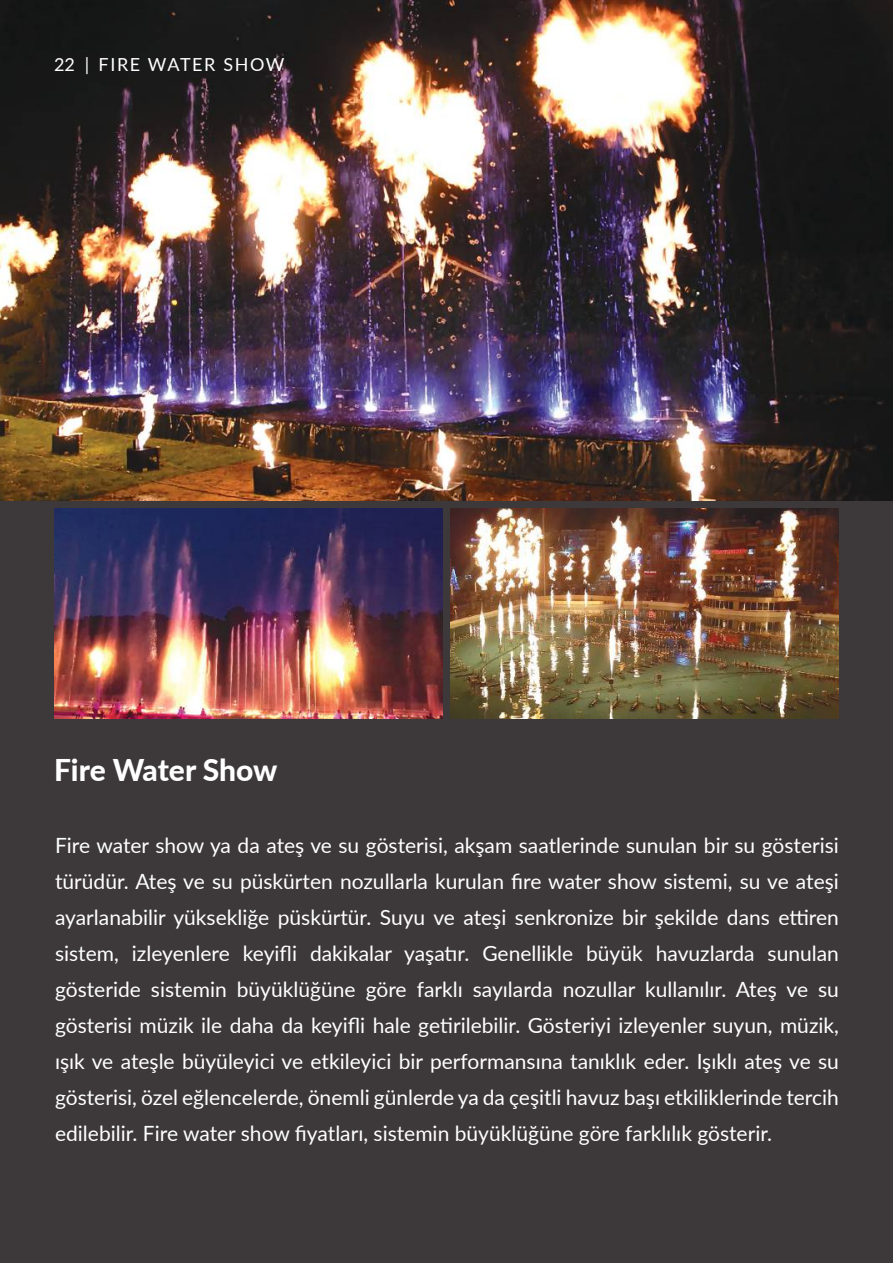
<style>
.page{position:relative;width:893px;height:1263px;background:#3d393a}
.page>*{position:absolute;margin:0;border:0;box-sizing:border-box;transform-origin:0 0}
.t1{font:800 30px "Lato";letter-spacing:-.005em;color:#fff}
.t2{font:21px/36px "Lato";color:#fff;text-align:justify}
.t3{font:18px "Lato";letter-spacing:.09em;color:#fff}
</style>
<div class="page">
<img style="left:0;top:0;width:893px;height:501px">
<img style="left:451px;top:509px;width:388px;height:209px">
<img style="left:54px;top:509px;width:388px;height:209px">
<p class="t3" style="left:54px;top:51px;width:232px">22 | FIRE WATER SHOW</p>
<h1 class="t1" style="left:54px;top:748px;width:225px">Fire Water Show</h1>
<p class="t2" style="left:55px;top:827px;width:785px">Fire water show ya da ateş ve su gösterisi, akşam saatlerinde sunulan bir su gösterisi türüdür. Ateş ve su püskürten nozullarla kurulan fire water show sistemi, su ve ateşi ayarlanabilir yüksekliğe püskürtür. Suyu ve ateşi senkronize bir şekilde dans ettiren sistem, izleyenlere keyifli dakikalar yaşatır. Genellikle büyük havuzlarda sunulan gösteride sistemin büyüklüğüne göre farklı sayılarda nozullar kullanılır. Ateş ve su gösterisi müzik ile daha da keyifli hale getirilebilir. Gösteriyi izleyenler suyun, müzik, ışık ve ateşle büyüleyici ve etkileyici bir performansına tanıklık eder. Işıklı ateş ve su gösterisi, özel eğlencelerde, önemli günlerde ya da çeşitli havuz başı etkiliklerinde tercih edilebilir. Fire water show fiyatları, sistemin büyüklüğüne göre farklılık gösterir.</p>
</div>
